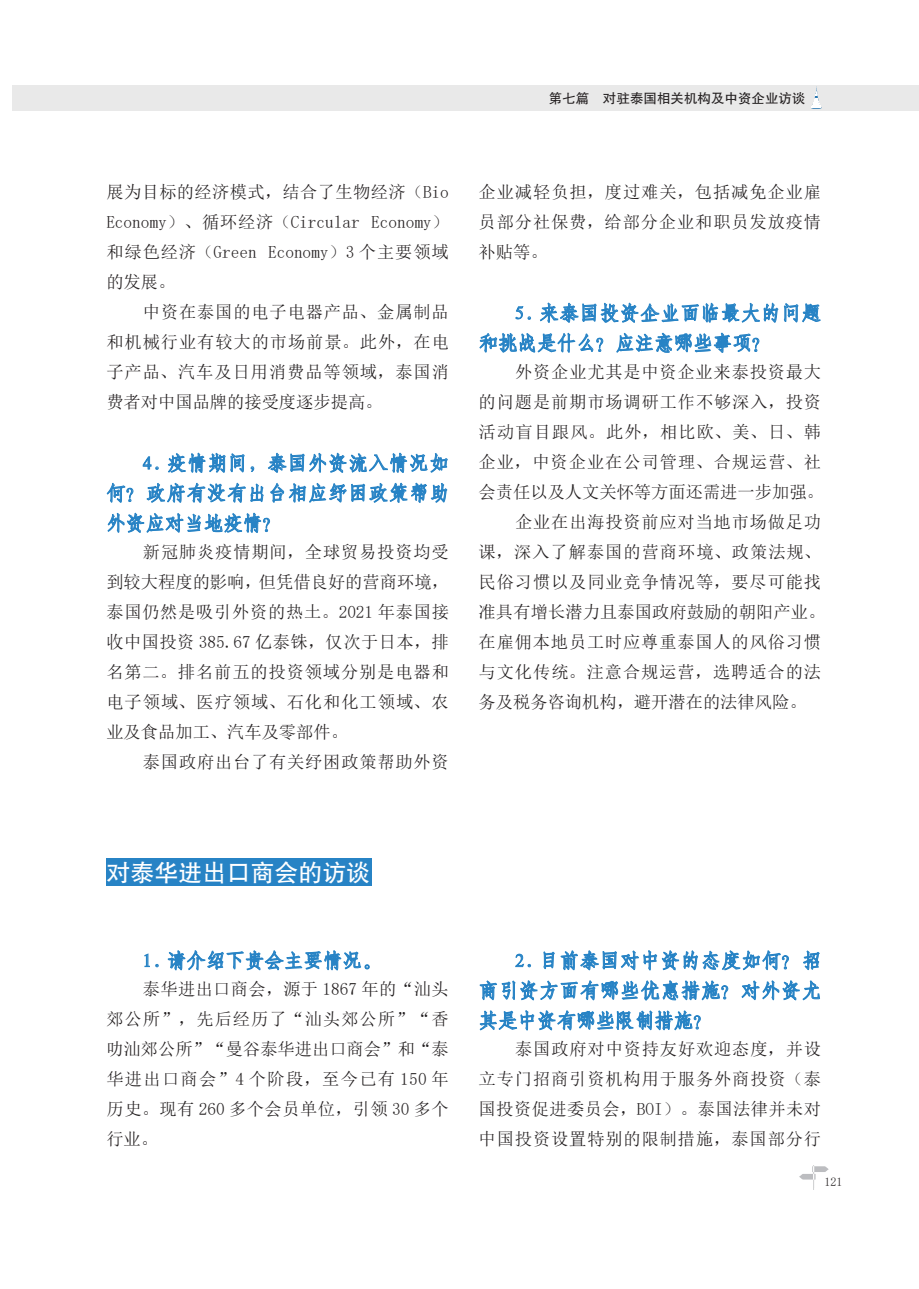
<style>
.page{position:relative;width:919px;height:1289px;background:#fff}
.page>*{position:absolute;margin:0;border:0;box-sizing:border-box;transform-origin:0 0}
.标题一{font:24px "FZHTJW GB1 0";color:#fff}
.标题3{font:19.5px/30px "H Yd 4 gj";letter-spacing:.035em;color:#2783c5;text-align:justify}
.标题3-2{font:19.5px "H Yd 4 gj";color:#2783c5}
.正文{font:17.25px/30px "Sim Sun";letter-spacing:.045em;color:#231f20;text-align:justify}
.t1{font:13.5px "FZHTJW GB1 0";color:#231f20}
.t2{font:12px "Sim Sun";color:#231f20}
</style>
<div class="page">
<div style="left:13px;top:85px;width:905px;height:26px;background:#e9e9e9"></div>
<img style="left:799px;top:1165px;width:29px;height:24px">
<hr style="left:822px;top:1185px;width:20px;height:2px;background:#fff">
<svg style="left:811px;top:86px;width:10px;height:22px"></svg>
<div style="left:106px;top:858px;width:266px;height:27px;background:#2783c5"></div>
<svg style="left:107px;top:452px;width:340px;height:81px"></svg>
<svg style="left:784px;top:303px;width:36px;height:20px"></svg>
<svg style="left:479px;top:302px;width:299px;height:51px"></svg>
<svg style="left:144px;top:953px;width:14px;height:14px"></svg>
<svg style="left:168px;top:950px;width:201px;height:21px"></svg>
<svg style="left:480px;top:950px;width:339px;height:81px"></svg>
<p class="t1" style="left:549px;top:90px;width:258px">第七篇　对驻泰国相关机构及中资企业访谈</p>
<p class="正文" style="left:106px;top:176px;width:344px">展为目标的经济模式，结合了生物经济（Bio Economy）、循环经济（Circular Economy）和绿色经济（Green Economy）3 个主要领域的发展。</p>
<p class="正文" style="left:106px;top:296px;width:344px;text-indent:37px">中资在泰国的电子电器产品、金属制品和机械行业有较大的市场前景。此外，在电子产品、汽车及日用消费品等领域，泰国消费者对中国品牌的接受度逐步提高。</p>
<p class="标题3" style="left:106px;top:448px;width:344px;text-indent:36px">4. 疫情期间，泰国外资流入情况如何？政府有没有出台相应纾困政策帮助外资应对当地疫情？</p>
<p class="正文" style="left:106px;top:536px;width:344px;text-indent:37px">新冠肺炎疫情期间，全球贸易投资均受到较大程度的影响，但凭借良好的营商环境，泰国仍然是吸引外资的热土。2021 年泰国接收中国投资 385.67 亿泰铢，仅次于日本，排名第二。排名前五的投资领域分别是电器和电子领域、医疗领域、石化和化工领域、农业及食品加工、汽车及零部件。</p>
<p class="正文" style="left:143px;top:746px;width:307px">泰国政府出台了有关纾困政策帮助外资</p>
<p class="正文" style="left:478px;top:176px;width:344px">企业减轻负担，度过难关，包括减免企业雇员部分社保费，给部分企业和职员发放疫情补贴等。</p>
<p class="标题3" style="left:478px;top:298px;width:344px;text-indent:36px">5. 来泰国投资企业面临最大的问题和挑战是什么？应注意哪些事项？</p>
<p class="正文" style="left:478px;top:356px;width:346px;text-align:left;text-indent:37px">外资企业尤其是中资企业来泰投资最大的问题是前期市场调研工作不够深入，投资活动盲目跟风。此外，相比欧、美、日、韩企业，中资企业在公司管理、合规运营、社会责任以及人文关怀等方面还需进一步加强。</p>
<p class="正文" style="left:478px;top:506px;width:348px;text-align:left;text-indent:37px">企业在出海投资前应对当地市场做足功课，深入了解泰国的营商环境、政策法规、民俗习惯以及同业竞争情况等，要尽可能找准具有增长潜力且泰国政府鼓励的朝阳产业。在雇佣本地员工时应尊重泰国人的风俗习惯与文化传统。注意合规运营，选聘适合的法务及税务咨询机构，避开潜在的法律风险。</p>
<p class="标题一" style="left:106px;top:859px;width:266px">对泰华进出口商会的访谈</p>
<p class="标题3-2" style="left:142px;top:950px;width:240px">1. 请介绍下贵会主要情况。</p>
<p class="正文" style="left:106px;top:974px;width:344px;text-indent:37px">泰华进出口商会，源于 1867 年的“汕头郊公所”，先后经历了“汕头郊公所”“香叻汕郊公所”“曼谷泰华进出口商会”和“泰华进出口商会”4 个阶段，至今已有 150 年历史。现有 260 多个会员单位，引领 30 多个行业。</p>
<p class="标题3" style="left:478px;top:945px;width:344px;text-indent:36px">2. 目前泰国对中资的态度如何？招商引资方面有哪些优惠措施？对外资尤其是中资有哪些限制措施？</p>
<p class="正文" style="left:478px;top:1034px;width:344px;text-indent:37px">泰国政府对中资持友好欢迎态度，并设立专门招商引资机构用于服务外商投资（泰国投资促进委员会，BOI）。泰国法律并未对中国投资设置特别的限制措施，泰国部分行</p>
<p class="t2" style="left:824px;top:1175px;width:19px">121</p>
</div>
